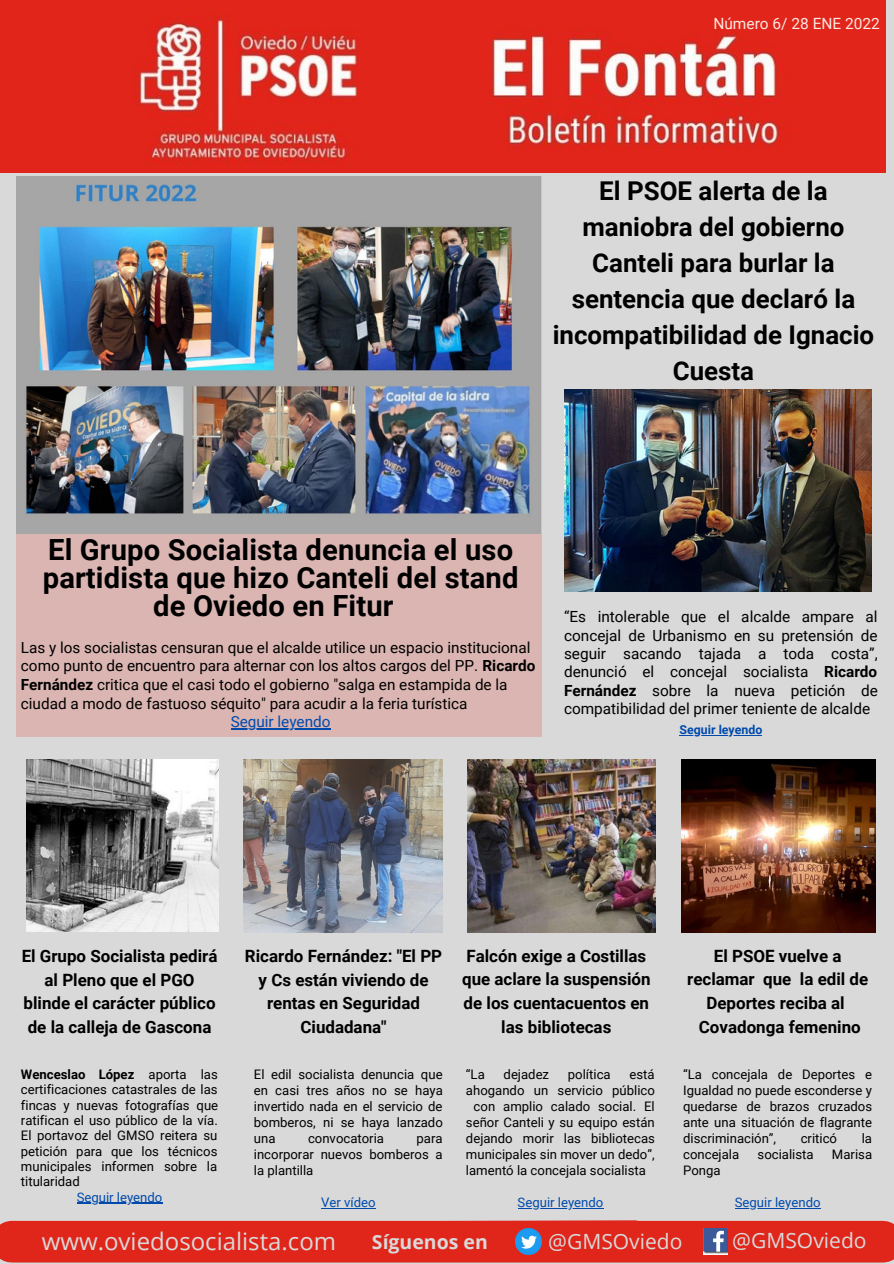
<style>
.page{position:relative;width:894px;height:1264px;background:#fff}
.page>*{position:absolute;margin:0;border:0;box-sizing:border-box;transform-origin:0 0}
.t1{font:700 29.1px/28.2px "Roboto";letter-spacing:.005em;color:#000;text-align:center}
.t2{font:700 25.95px/36px "Roboto";color:#000;text-align:center}
.t3{font:24px "Open Sans";color:#d9d9d9}
.t4{font:21px "Open Sans";color:#d9d9d9}
.t5{font:700 19.5px "Open Sans";color:#d9d9d9}
.t6{font:700 16.95px/23.7px "Roboto";color:#000;text-align:center}
.t7{font:15.45px "Roboto";color:#fde9e3}
.t8{font:15.3px/18.3px "Roboto";color:#000;text-align:justify}
.t9{font:15.3px "Roboto";color:#004aad}
.t10{font:13.2px/15.9px "Roboto";color:#000;text-align:justify}
.t11{font:13.2px "Roboto";color:#004aad}
.t12{font:700 12.3px "Roboto";color:#004aad}
.s1{font-weight:700}
</style>
<div class="page">
<div style="left:0;top:0;width:893px;height:1263px;background:#d9d9d9"></div>
<div style="left:12px;top:1220px;width:870px;height:42px;background:#e0251a"></div>
<img style="left:515px;top:1228px;width:26px;height:26px">
<img style="left:703px;top:1228px;width:24px;height:26px">
<div style="left:16px;top:533px;width:525px;height:204px;background:#dab5b2"></div>
<svg style="left:53px;top:1220px;width:586px;height:1px"></svg>
<img style="left:0;top:0;width:885px;height:172px">
<img style="left:16px;top:176px;width:525px;height:357px">
<img style="left:564px;top:389px;width:307px;height:202px">
<img style="left:26px;top:760px;width:192px;height:171px">
<img style="left:243px;top:760px;width:199px;height:172px">
<img style="left:467px;top:760px;width:188px;height:172px">
<img style="left:681px;top:760px;width:194px;height:172px">
<hr style="left:679px;top:735px;width:83px;height:1px;background:#004aad">
<hr style="left:230px;top:728px;width:100px;height:2px;background:#004aad">
<hr style="left:734px;top:1207px;width:86px;height:1px;background:#004aad">
<hr style="left:321px;top:1207px;width:54px;height:1px;background:#004aad">
<hr style="left:517px;top:1207px;width:86px;height:1px;background:#004aad">
<hr style="left:77px;top:1202px;width:85px;height:1px;background:#004aad">
<p class="t7" style="left:713px;top:15px;width:168px">Número 6/ 28 ENE 2022</p>
<p class="t2" style="left:552px;top:173px;width:323px">El PSOE alerta de la maniobra del gobierno<br>Canteli para burlar la sentencia que declaró la incompatibilidad de Ignacio<br>Cuesta</p>
<p class="t1" style="left:43px;top:536px;width:477px">El Grupo Socialista denuncia el uso partidista que hizo Canteli del stand de Oviedo en Fitur</p>
<p class="t8" style="left:21px;top:638px;width:516px;text-align:left">Las y los socialistas censuran que el alcalde utilice un espacio institucional como punto de encuentro para alternar con los altos cargos del PP. <span class="s1">Ricardo Fernández</span> critica que el casi todo el gobierno "salga en estampida de la ciudad a modo de fastuoso séquito" para acudir a la feria turística</p>
<p class="t9" style="left:230px;top:713px;width:101px">Seguir leyendo</p>
<p class="t8" style="left:564px;top:608px;width:315px">“Es intolerable que el alcalde ampare al concejal de Urbanismo en su pretensión de seguir sacando tajada a toda costa”, denunció el concejal socialista <span class="s1">Ricardo Fernández</span> sobre la nueva petición de compatibilidad del primer teniente de alcalde</p>
<p class="t12" style="left:679px;top:723px;width:84px">Seguir leyendo</p>
<p class="t6" style="left:22px;top:944px;width:197px">El Grupo Socialista pedirá al Pleno que el PGO blinde el carácter público de la calleja de Gascona</p>
<p class="t10" style="left:21px;top:1066px;width:199px;line-height:15.3px"><span class="s1">Wenceslao López</span> aporta las certificaciones catastrales de las fincas y nuevas fotografías que ratifican el uso público de la vía.<br>El portavoz del GMSO reitera su petición para que los técnicos municipales informen sobre la titularidad</p>
<p class="t11" style="left:77px;top:1189px;width:87px">Seguir leyendo</p>
<p class="t6" style="left:245px;top:944px;width:199px">Ricardo Fernández: "El PP y Cs están viviendo de rentas en Seguridad<br>Ciudadana"</p>
<p class="t10" style="left:254px;top:1066px;width:190px">El edil socialista denuncia que en casi tres años no se haya invertido nada en el servicio de bomberos, ni se haya lanzado una</p>
<p class="t10" style="left:308px;top:1130px;width:77px">convocatoria</p>
<p class="t10" style="left:254px;top:1130px;width:190px;text-indent:163px">para incorporar nuevos bomberos a la plantilla</p>
<p class="t11" style="left:321px;top:1194px;width:56px">Ver vídeo</p>
<p class="t6" style="left:462px;top:944px;width:190px">Falcón exige a Costillas que aclare la suspensión de los cuentacuentos en las bibliotecas</p>
<p class="t10" style="left:466px;top:1066px;width:20px">“La</p>
<p class="t10" style="left:503px;top:1066px;width:47px">dejadez</p>
<p class="t10" style="left:567px;top:1066px;width:44px">política</p>
<p class="t10" style="left:629px;top:1066px;width:27px">está</p>
<p class="t10" style="left:466px;top:1082px;width:190px">ahogando un servicio público</p>
<p class="t10" style="left:473px;top:1098px;width:183px">con amplio calado social. El</p>
<p class="t10" style="left:466px;top:1114px;width:190px">señor Canteli y su equipo están</p>
<p class="t10" style="left:466px;top:1130px;width:190px">dejando morir las bibliotecas</p>
<p class="t10" style="left:466px;top:1146px;width:190px">municipales sin mover un dedo”,</p>
<p class="t10" style="left:466px;top:1162px;width:181px">lamentó la concejala socialista</p>
<p class="t11" style="left:517px;top:1194px;width:87px">Seguir leyendo</p>
<p class="t6" style="left:687px;top:944px;width:182px">El PSOE vuelve a reclamar que la edil de<br>Deportes reciba al<br>Covadonga femenino</p>
<p class="t10" style="left:683px;top:1066px;width:190px">“La concejala de Deportes e Igualdad no puede esconderse y quedarse de brazos cruzados ante una situación de flagrante discriminación”,</p>
<p class="t10" style="left:800px;top:1130px;width:38px">criticó</p>
<p class="t10" style="left:861px;top:1130px;width:12px">la</p>
<p class="t10" style="left:683px;top:1146px;width:58px">concejala</p>
<p class="t10" style="left:757px;top:1146px;width:58px">socialista</p>
<p class="t10" style="left:831px;top:1146px;width:42px">Marisa</p>
<p class="t10" style="left:683px;top:1162px;width:39px">Ponga</p>
<p class="t11" style="left:734px;top:1194px;width:87px">Seguir leyendo</p>
<p class="t3" style="left:42px;top:1224px;width:296px">www.oviedosocialista.com</p>
<p class="t5" style="left:372px;top:1228px;width:117px">Síguenos en</p>
<p class="t4" style="left:548px;top:1226px;width:135px">@GMSOviedo</p>
<p class="t4" style="left:732px;top:1225px;width:136px">@GMSOviedo</p>
</div>
